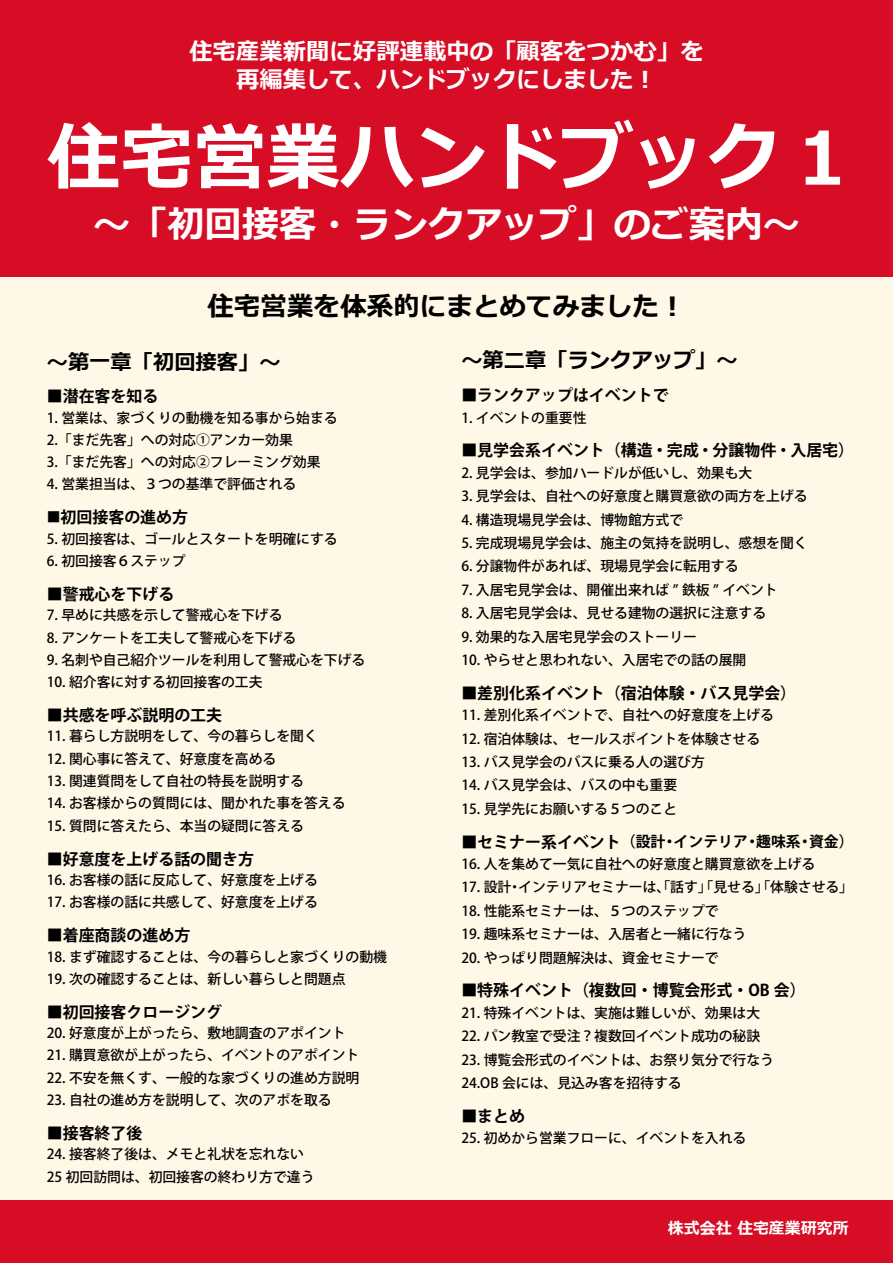
<style>
.page{position:relative;width:893px;height:1263px;background:#fff8e7}
.page>*{position:absolute;margin:0;border:0;box-sizing:border-box;transform-origin:0 0}
.t1{font:700 73.35px "Meiryo";color:#fff}
.t2{font:700 37.2px "Meiryo";color:#fff}
.t3{font:700 26.55px "Meiryo";color:#000}
.t4{font:700 23.4px/27.6px "Meiryo";color:#fff;text-align:center}
.t5{font:700 21.3px "Meiryo";color:#000}
.t6{font:700 15.9px "Koz Go Pro";color:#000}
.t7{font:700 15.9px "Meiryo";color:#fff}
.t8{font:700 14.85px "Koz Go Pro";color:#000}
.t9{font:500 13.8px/22.4px "Koz Go Pro";color:#000}
.s1{font-size:14.85px}
</style>
<div class="page">
<div style="left:0;top:0;width:893px;height:276px;background:#d70c25"></div>
<div style="left:0;top:1200px;width:893px;height:63px;background:#d70c25"></div>
<h3 class="t4" style="left:189px;top:38px;width:516px">住宅産業新聞に好評連載中の「顧客をつかむ」を再編集して、ハンドブックにしました!</h3>
<h1 class="t1" style="left:47px;top:116px;width:801px">住宅営業ハンドブック 1</h1>
<h2 class="t2" style="left:93px;top:203px;width:708px">〜「初回接客・ランクアップ」のご案内〜</h2>
<h3 class="t3" style="left:207px;top:291px;width:480px">住宅営業を体系的にまとめてみました!</h3>
<h3 class="t5" style="left:47px;top:350px;width:234px">～第一章「初回接客「~</h3>
<p class="t6" style="left:47px;top:386px;width:113px">■潜在客を知る</p>
<p class="t9" style="left:47px;top:407px;width:292px">1. 営業は、家づくりの動機を知る事から始まる<br>2.「まだ先客」への対応①アンカー効果<br>3.「まだ先客」への対応②フレーミング効果</p>
<p class="t9" style="left:47px;top:474px;width:251px">4. 営業担当は、３つの基準で評価される</p>
<p class="t6" style="left:61px;top:507px;width:129px">初回接客の進め方</p>
<p class="t9" style="left:47px;top:507px;width:15px">■</p>
<p class="t9" style="left:47px;top:528px;width:292px">5. 初回接客は、ゴールとスタートを明確にする</p>
<p class="t9" style="left:47px;top:550px;width:140px">6. 初回接客６ステップ</p>
<p class="t6" style="left:47px;top:584px;width:129px">■警戒心を下げる</p>
<p class="t9" style="left:47px;top:605px;width:237px">7. 早めに共感を示して警戒心を下げる</p>
<p class="t9" style="left:47px;top:627px;width:251px">8. アンケートを工夫して警戒心を下げる</p>
<p class="t9" style="left:47px;top:649px;width:320px">9. 名刺や自己紹介ツールを利用して警戒心を下げる</p>
<p class="t9" style="left:47px;top:672px;width:217px">10. 紹介客に対する初回接客の工夫</p>
<p class="t6" style="left:47px;top:705px;width:177px">■共感を呼ぶ説明の工夫</p>
<p class="t9" style="left:47px;top:726px;width:273px">11. 暮らし方説明をして、今の暮らしを聞く</p>
<p class="t9" style="left:47px;top:748px;width:231px">12. 関心事に答えて、好意度を高める</p>
<p class="t9" style="left:47px;top:770px;width:259px">13. 関連質問をして自社の特長を説明する</p>
<p class="t9" style="left:47px;top:793px;width:300px">14. お客様からの質問には、聞かれた事を答える</p>
<p class="t9" style="left:47px;top:815px;width:259px">15. 質問に答えたら、本当の疑問に答える</p>
<p class="t6" style="left:47px;top:848px;width:209px">■好意度を上げる話の聞き方</p>
<p class="t9" style="left:47px;top:869px;width:273px">16. お客様の話に反応して、好意度を上げる</p>
<p class="t9" style="left:47px;top:892px;width:273px">17. お客様の話に共感して、好意度を上げる</p>
<p class="t6" style="left:47px;top:925px;width:145px">■着座商談の進め方</p>
<p class="t9" style="left:47px;top:946px;width:342px">18. まず確認することは、今の暮らしと家づくりの動機</p>
<p class="t9" style="left:47px;top:968px;width:300px">19. 次の確認することは、新しい暮らしと問題点</p>
<p class="t6" style="left:47px;top:1001px;width:177px">■初回接客クロージング</p>
<p class="t9" style="left:47px;top:1022px;width:300px">20. 好意度が上がったら、敷地調査のアポイント</p>
<p class="t9" style="left:47px;top:1045px;width:314px">21. 購買意欲が上がったら、イベントのアポイント</p>
<p class="t9" style="left:47px;top:1067px;width:314px">22. 不安を無くす、一般的な家づくりの進め方説明</p>
<p class="t9" style="left:47px;top:1089px;width:286px">23. 自社の進め方を説明して、次のアポを取る</p>
<p class="t6" style="left:47px;top:1123px;width:97px">■接客終了後</p>
<p class="t9" style="left:47px;top:1144px;width:269px">24. 接客終了後は、メモと礼状を忘れない<br>25 初回訪問は、初回接客の終わり方で違う</p>
<h3 class="t5" style="left:461px;top:349px;width:276px">～第二章「ランクアップ「~</h3>
<p class="t6" style="left:461px;top:385px;width:209px">■ランクアップはイベントで</p>
<p class="t9" style="left:461px;top:407px;width:127px">1. イベントの重要性</p>
<p class="t6" style="left:461px;top:440px;width:394px">■見学会系イベント（構造・完成・分譲物件・入居宅(</p>
<p class="t9" style="left:461px;top:462px;width:292px">2. 見学会は、参加ハードルが低いし、効果も大</p>
<p class="t9" style="left:461px;top:486px;width:348px">3. 見学会は、自社への好意度と購買意欲の両方を上げる</p>
<p class="t9" style="left:461px;top:509px;width:223px">4. 構造現場見学会は、博物館方式で</p>
<p class="t9" style="left:461px;top:532px;width:348px">5. 完成現場見学会は、施主の気持を説明し、感想を聞く</p>
<p class="t9" style="left:461px;top:556px;width:279px">6. 分譲物件があれば、現場見学会に転用する</p>
<p class="t9" style="left:461px;top:579px;width:318px">7. 入居宅見学会は、開催出来れば ” 鉄板 ” イベント</p>
<p class="t9" style="left:461px;top:602px;width:306px">8. 入居宅見学会は、見せる建物の選択に注意する</p>
<p class="t9" style="left:461px;top:626px;width:237px">9. 効果的な入居宅見学会のストーリー</p>
<p class="t9" style="left:461px;top:649px;width:286px">10. やらせと思われない、入居宅での話の展開</p>
<p class="t6" style="left:461px;top:683px;width:336px">■差別化系イベント（宿泊体験・バス見学会(</p>
<p class="t9" style="left:461px;top:705px;width:314px">11. 差別化系イベントで、自社への好意度を上げる</p>
<p class="t9" style="left:461px;top:728px;width:300px">12. 宿泊体験は、セールスポイントを体験させる</p>
<p class="t9" style="left:461px;top:751px;width:245px">13. バス見学会のバスに乗る人の選び方</p>
<p class="t9" style="left:461px;top:775px;width:217px">14. バス見学会は、バスの中も重要</p>
<p class="t9" style="left:461px;top:798px;width:217px">15. 見学先にお願いする５つのこと</p>
<p class="t8" style="left:809px;top:832px;width:46px">資金(</p>
<p class="t6" style="left:461px;top:831px;width:206px">■セミナー系イベント<span class="s1">（設計</span></p>
<p class="t9" style="left:518px;top:853px;width:336px;line-height:23.4px;text-indent:-57px">16. 人を集めて一気に自社への好意度と購買意欲を上げる<br>インテリアセミナーは、「話す」「見せる」「体験させる「</p>
<p class="t8" style="left:756px;top:832px;width:46px">趣味系</p>
<p class="t8" style="left:674px;top:832px;width:76px">インテリア</p>
<p class="t8" style="left:662px;top:832px;width:16px">・</p>
<p class="t8" style="left:745px;top:832px;width:16px">・</p>
<p class="t8" style="left:797px;top:832px;width:16px">・</p>
<p class="t9" style="left:461px;top:877px;width:52px">17. 設計</p>
<p class="t9" style="left:461px;top:900px;width:259px">18. 性能系セミナーは、５つのステップで</p>
<p class="t9" style="left:461px;top:924px;width:286px">19. 趣味系セミナーは、入居者と一緒に行なう</p>
<p class="t9" style="left:461px;top:947px;width:259px">20. やっぱり問題解決は、資金セミナーで</p>
<p class="t6" style="left:461px;top:980px;width:346px">■特殊イベント（複数回・博覧会形式・OB 会(</p>
<p class="t9" style="left:461px;top:1002px;width:300px">21. 特殊イベントは、実施は難しいが、効果は大</p>
<p class="t9" style="left:461px;top:1026px;width:300px">22. パン教室で受注？複数回イベント成功の秘訣</p>
<p class="t9" style="left:461px;top:1048px;width:314px;line-height:23.4px">23. 博覧会形式のイベントは、お祭り気分で行なう<br>24.OB 会には、見込み客を招待する</p>
<p class="t6" style="left:461px;top:1106px;width:65px">■まとめ</p>
<p class="t9" style="left:461px;top:1128px;width:286px">25. 初めから営業フローに、イベントを入れる</p>
<p class="t9" style="left:508px;top:877px;width:15px">・</p>
<p class="t7" style="left:668px;top:1219px;width:182px">株式会社住宅産業研究所</p>
</div>
